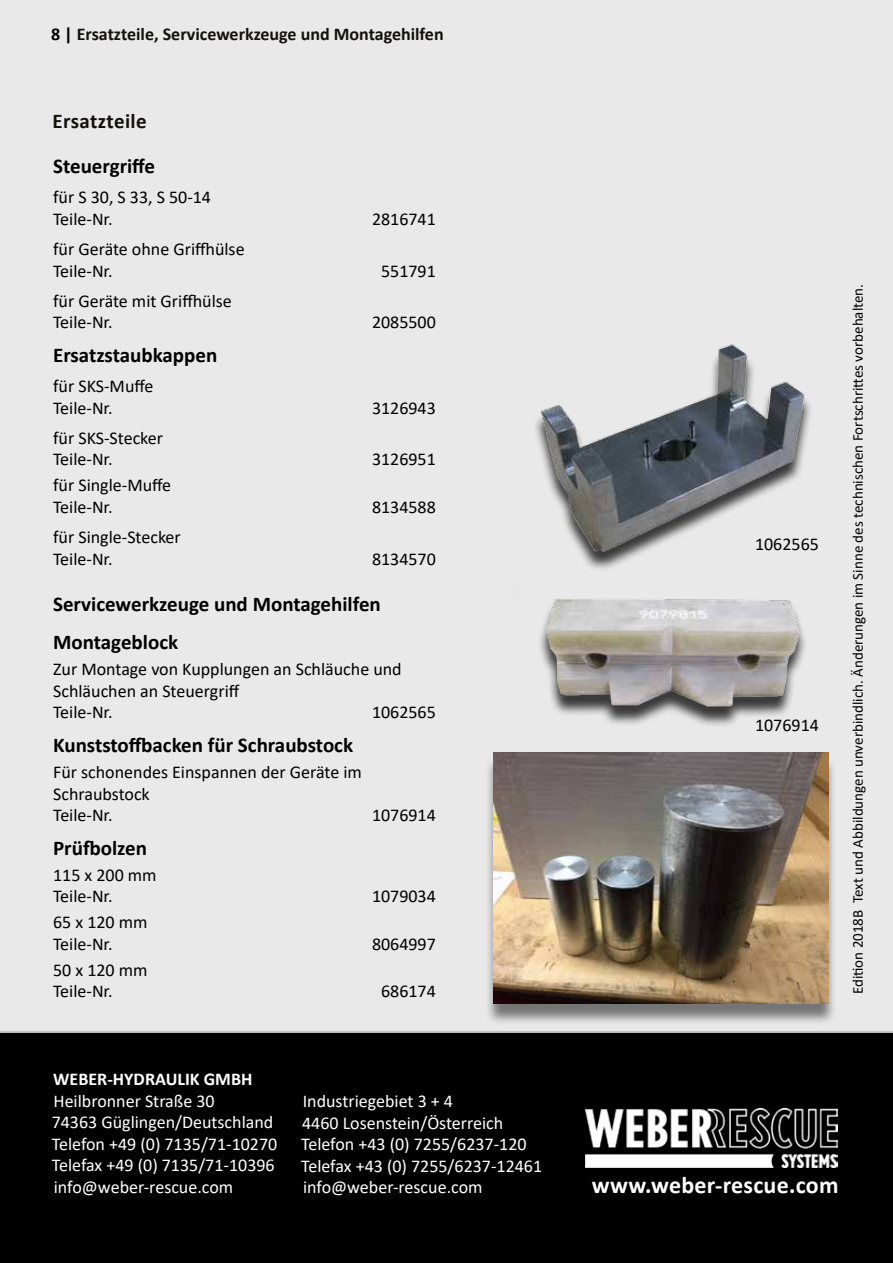
<style>
.page{position:relative;width:893px;height:1263px;background:#fff}
.page>*{position:absolute;margin:0;border:0;box-sizing:border-box;transform-origin:0 0}
.t1{font:700 24px "Calibri";letter-spacing:.01em;color:#fff}
.t2{font:700 21px/38px "Calibri";color:#000}
.t3{font:700 21px "Calibri";letter-spacing:.02em;color:#12110c}
.t4{font:18px/21.6px "Calibri";color:#000}
.t5{font:18px/21.6px "Calibri";color:#fff}
.t6{font:700 18px "Calibri";color:#12110c}
.t7{font:700 18px "Calibri";color:#fff}
.t8{font:15px "Calibri";color:#000}
.s1{color:#000}
</style>
<div class="page">
<div style="left:0;top:0;width:893px;height:1040px;background:#e9e9e9"></div>
<div style="left:0;top:1031px;width:893px;height:232px;background:#000"></div>
<img style="left:585px;top:1108px;width:253px;height:59px">
<img style="left:539px;top:601px;width:266px;height:125px">
<img style="left:535px;top:344px;width:275px;height:225px">
<div style="left:484px;top:756px;width:353px;height:270px;background:#000;opacity:.5"></div>
<img style="left:493px;top:753px;width:335px;height:251px">
<p class="t6" style="left:51px;top:21px;width:394px"><span class="s1">8 |</span> Ersatzteile, Servicewerkzeuge und Montagehilfen</p>
<p class="t3" style="left:52px;top:106px;width:96px">Ersatzteile</p>
<p class="t2" style="left:53px;top:147px;width:103px">Steuergriffe</p>
<p class="t4" style="left:53px;top:186px;width:159px">für S 30, S 33, S 50-14<br>Teile-Nr.</p>
<p class="t4" style="left:53px;top:238px;width:193px">für Geräte ohne Griffhülse<br>Teile-Nr.</p>
<p class="t4" style="left:53px;top:289px;width:180px">für Geräte mit Griffhülse<br>Teile-Nr.</p>
<p class="t2" style="left:53px;top:336px;width:166px">Ersatzstaubkappen</p>
<p class="t4" style="left:53px;top:375px;width:102px">für SKS-Muffe<br>Teile-Nr.</p>
<p class="t4" style="left:53px;top:426px;width:111px">für SKS-Stecker<br>Teile-Nr.</p>
<p class="t4" style="left:53px;top:474px;width:120px">für Single-Muffe<br>Teile-Nr.</p>
<p class="t4" style="left:372px;top:208px;width:65px">2816741</p>
<p class="t4" style="left:381px;top:259px;width:56px">551791</p>
<p class="t4" style="left:372px;top:311px;width:65px">2085500</p>
<p class="t4" style="left:372px;top:396px;width:65px">3126943</p>
<p class="t4" style="left:372px;top:448px;width:65px">3126951</p>
<p class="t4" style="left:372px;top:496px;width:65px">8134588</p>
<p class="t4" style="left:53px;top:526px;width:129px">für Single-Stecker<br>Teile-Nr.</p>
<p class="t4" style="left:372px;top:547px;width:65px">8134570</p>
<p class="t2" style="left:53px;top:585px;width:329px">Servicewerkzeuge und Montagehilfen<br>Montageblock</p>
<p class="t4" style="left:53px;top:658px;width:350px">Zur Montage von Kupplungen an Schläuche und<br>Schläuchen an Steuergriff<br>Teile-Nr.</p>
<p class="t4" style="left:372px;top:701px;width:65px">1062565</p>
<p class="t2" style="left:53px;top:726px;width:301px">Kunststoffbacken für Schraubstock</p>
<p class="t4" style="left:53px;top:761px;width:310px">Für schonendes Einspannen der Geräte im<br>Schraubstock<br>Teile-Nr.</p>
<p class="t2" style="left:53px;top:829px;width:95px">Prüfbolzen</p>
<p class="t4" style="left:53px;top:863px;width:105px">115 x 200 mm<br>Teile-Nr.</p>
<p class="t4" style="left:53px;top:911px;width:96px">65 x 120 mm<br>Teile-Nr.</p>
<p class="t4" style="left:53px;top:958px;width:96px">50 x 120 mm<br>Teile-Nr.</p>
<p class="t4" style="left:372px;top:804px;width:65px">1076914</p>
<p class="t4" style="left:372px;top:885px;width:65px">1079034</p>
<p class="t4" style="left:372px;top:932px;width:65px">8064997</p>
<p class="t4" style="left:381px;top:980px;width:56px">686174</p>
<p class="t7" style="left:53px;top:1066px;width:201px">WEBER-HYDRAULIK GMBH</p>
<p class="t5" style="left:52px;top:1089px;width:227px">Heilbronner Straße 30<br>74363 Güglingen/Deutschland<br>Telefon +49 (0) 7135/71-10270<br>Telefax +49 (0) 7135/71-10396 info@weber-rescue.com</p>
<p class="t5" style="left:301px;top:1090px;width:242px">Industriegebiet 3 + 4<br>4460 Losenstein/Österreich<br>Telefon +43 (0) 7255/6237-120<br>Telefax +43 (0) 7255/6237-12461 info@weber-rescue.com</p>
<p class="t4" style="left:755px;top:532px;width:65px">1062565</p>
<p class="t4" style="left:755px;top:713px;width:65px">1076914</p>
<p class="t8" style="left:847px;top:994px;width:712px;rotate:-90deg">Edition 2018B Text und Abbildungen unverbindlich. Änderungen im Sinne des technischen Fortschrittes vorbehalten.</p>
<h1 class="t1" style="left:592px;top:1168px;width:248px">www.weber-rescue.com</h1>
</div>
